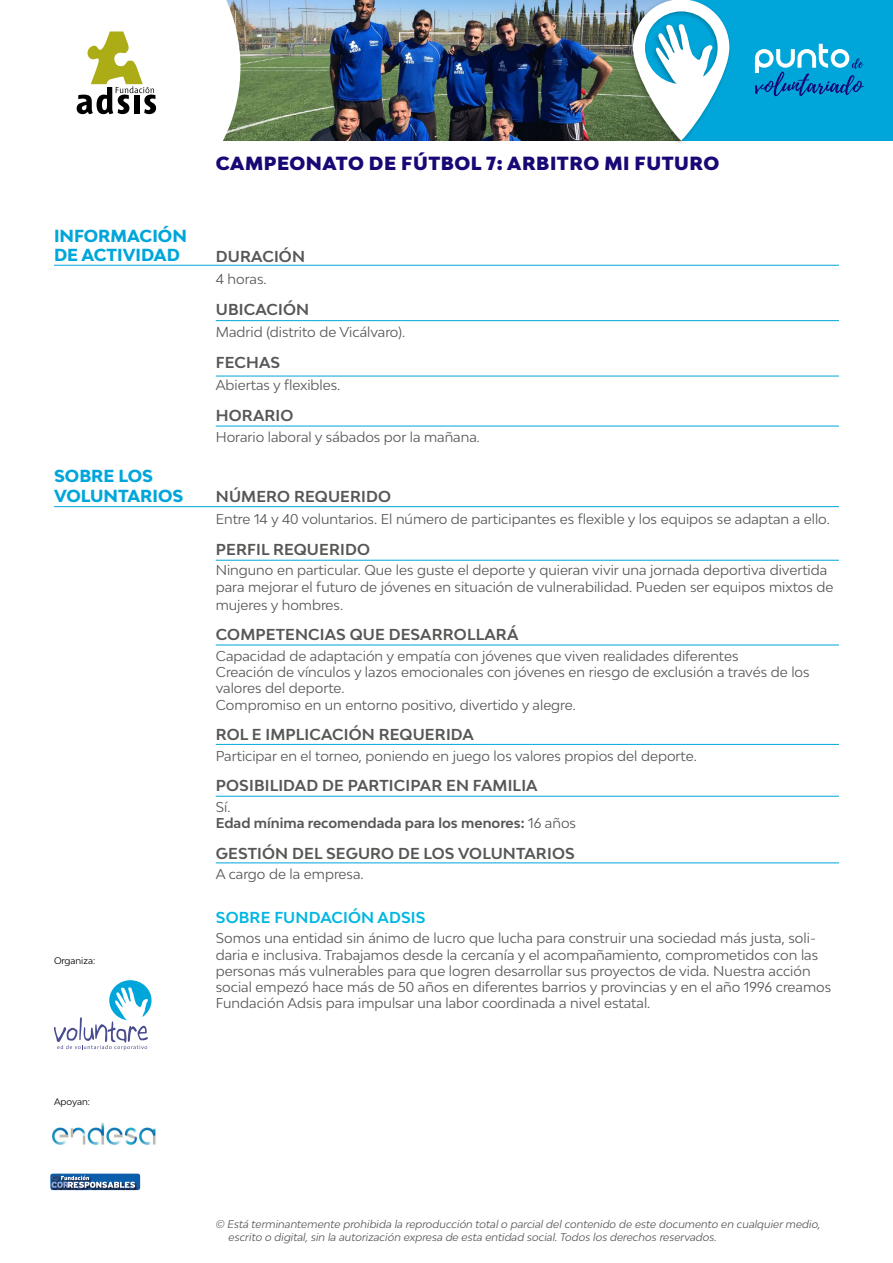
<style>
.page{position:relative;width:893px;height:1263px;background:#fff}
.page>*{position:absolute;margin:0;border:0;box-sizing:border-box;transform-origin:0 0}
.t1{font:900 18px "Bw Modelica";letter-spacing:.03em;color:#170875}
.t2{font:800 16.5px/19.8px "Bw Modelica";color:#00a6da}
.t3{font:700 15px "Bw Modelica";letter-spacing:.01em;color:#575756}
.t4{font:700 15px "Bw Modelica";letter-spacing:.01em;color:#00b7e3}
.t5{font:13.5px/16.2px "Bw Modelica";color:#575756}
.t6{font:700 13.5px/16.2px "Bw Modelica";color:#575756}
.t7{font:italic 10.5px/12.6px "Bw Modelica";color:#575756}
.t8{font:9px "Bw Modelica";color:#000}
.s1{font-weight:400}
</style>
<div class="page">
<svg style="left:54px;top:980px;width:98px;height:70px"></svg>
<div style="left:50px;top:1173px;width:90px;height:17px;background:#0c5eaa;border-radius:2px"></div>
<img style="left:52px;top:1182px;width:86px;height:9px">
<svg style="left:51px;top:1175px;width:84px;height:13px"></svg>
<img style="left:51px;top:1123px;width:105px;height:22px">
<img style="left:240px;top:0;width:386px;height:140px">
<div style="left:681px;top:0;width:212px;height:140px;background:#00a6da"></div>
<svg style="left:755px;top:44px;width:109px;height:53px"></svg>
<div style="left:626px;top:0;width:106px;height:147px;background:#000;opacity:.26"></div>
<svg style="left:633px;top:0;width:96px;height:141px"></svg>
<svg style="left:76px;top:0;width:164px;height:141px"></svg>
<hr style="left:54px;top:506px;width:785px;height:1px;background:#00a6da">
<hr style="left:54px;top:265px;width:785px;height:1px;background:#00a6da">
<hr style="left:216px;top:645px;width:623px;height:1px;background:#00a6da">
<hr style="left:216px;top:560px;width:623px;height:1px;background:#00a6da">
<hr style="left:216px;top:320px;width:623px;height:1px;background:#00a6da">
<hr style="left:216px;top:376px;width:623px;height:1px;background:#00a6da">
<hr style="left:216px;top:426px;width:623px;height:1px;background:#00a6da">
<hr style="left:216px;top:744px;width:623px;height:1px;background:#00a6da">
<hr style="left:216px;top:796px;width:623px;height:1px;background:#00a6da">
<hr style="left:216px;top:862px;width:623px;height:1px;background:#00a6da">
<svg style="left:77px;top:31px;width:79px;height:83px"></svg>
<p class="t2" style="left:54px;top:225px;width:134px">INFORMACIÓN<br>DE ACTIVIDAD</p>
<p class="t2" style="left:54px;top:466px;width:131px">SOBRE LOS<br>VOLUNTARIOS</p>
<p class="t8" style="left:54px;top:955px;width:43px">Organiza:</p>
<h1 class="t1" style="left:216px;top:152px;width:505px">CAMPEONATO DE FÚTBOL 7: ARBITRO MI FUTURO</h1>
<p class="t3" style="left:216px;top:247px;width:91px">DURACIÓN</p>
<p class="t5" style="left:216px;top:271px;width:52px">4 horas.</p>
<p class="t3" style="left:216px;top:300px;width:95px">UBICACIÓN</p>
<p class="t5" style="left:216px;top:324px;width:191px">Madrid (distrito de Vicálvaro).</p>
<p class="t3" style="left:216px;top:353px;width:66px">FECHAS</p>
<p class="t5" style="left:216px;top:377px;width:126px">Abiertas y flexibles.</p>
<p class="t3" style="left:216px;top:406px;width:79px">HORARIO</p>
<p class="t5" style="left:216px;top:428px;width:266px">Horario laboral y sábados por la mañana.</p>
<p class="t3" style="left:216px;top:487px;width:177px">NÚMERO REQUERIDO</p>
<p class="t5" style="left:216px;top:511px;width:615px">Entre 14 y 40 voluntarios. El número de participantes es flexible y los equipos se adaptan a ello.</p>
<p class="t3" style="left:216px;top:540px;width:156px">PERFIL REQUERIDO</p>
<p class="t5" style="left:216px;top:562px;width:619px">Ninguno en particular. Que les guste el deporte y quieran vivir una jornada deportiva divertida para mejorar el futuro de jóvenes en situación de vulnerabilidad. Pueden ser equipos mixtos de</p>
<p class="t5" style="left:216px;top:596px;width:129px">mujeres y hombres.</p>
<p class="t3" style="left:216px;top:625px;width:304px">COMPETENCIAS QUE DESARROLLARÁ</p>
<p class="t5" style="left:216px;top:647px;width:595px">Capacidad de adaptación y empatía con jóvenes que viven realidades diferentes<br>Creación de vínculos y lazos emocionales con jóvenes en riesgo de exclusión a través de los valores del deporte.<br>Compromiso en un entorno positivo, divertido y alegre.</p>
<p class="t3" style="left:216px;top:725px;width:260px">ROL E IMPLICACIÓN REQUERIDA</p>
<p class="t5" style="left:216px;top:747px;width:482px">Participar en el torneo, poniendo en juego los valores propios del deporte.</p>
<p class="t3" style="left:216px;top:776px;width:323px">POSIBILIDAD DE PARTICIPAR EN FAMILIA</p>
<p class="t6" style="left:216px;top:798px;width:362px"><span class="s1">Sí.<br></span>Edad mínima recomendada para los menores: <span class="s1">16 años</span></p>
<p class="t3" style="left:216px;top:843px;width:360px">GESTIÓN DEL SEGURO DE LOS VOLUNTARIOS</p>
<p class="t5" style="left:216px;top:866px;width:149px">A cargo de la empresa.</p>
<p class="t4" style="left:216px;top:907px;width:211px">SOBRE FUNDACIÓN ADSIS</p>
<p class="t5" style="left:216px;top:930px;width:617px">Somos una entidad sin ánimo de lucro que lucha para construir una sociedad más justa, soli&shy;daria e inclusiva. Trabajamos desde la cercanía y el acompañamiento, comprometidos con las personas más vulnerables para que logren desarrollar sus proyectos de vida. Nuestra acción social empezó hace más de 50 años en diferentes barrios y provincias y en el año 1996 creamos Fundación Adsis para impulsar una labor coordinada a nivel estatal.</p>
<p class="t8" style="left:54px;top:1096px;width:38px">Apoyan:</p>
<p class="t7" style="left:229px;top:1218px;width:594px;text-indent:-13px">© Está terminantemente prohibida la reproducción total o parcial del contenido de este documento en cualquier medio, escrito o digital, sin la autorización expresa de esta entidad social. Todos los derechos reservados.</p>
</div>
